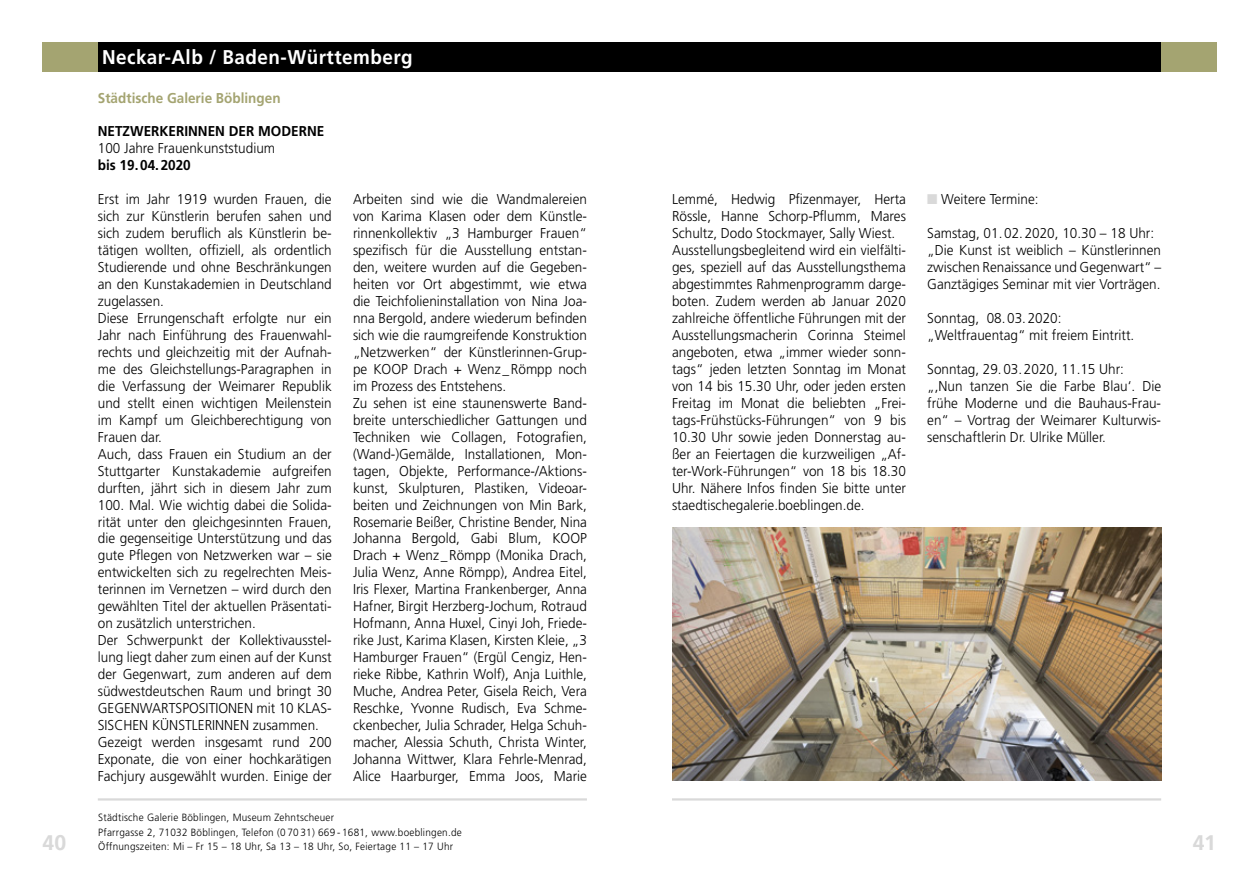
<style>
.page{position:relative;width:1259px;height:893px;background:#fff}
.page>*{position:absolute;margin:0;border:0;box-sizing:border-box;transform-origin:0 0}
.t1{font:700 21px "Frutiger BSK";color:#d9d9d9}
.Kopfzeile_links{font:700 19.8px "Frutiger";letter-spacing:.025em;color:#fff;scale:.95 1}
.Fließtext_Blocksatz{font:300 14.25px/17px "Frutiger";color:#000;text-align:justify;scale:.95 1}
.Fließtext_halbfett{font:700 14.25px "Frutiger";color:#000;scale:.95 1}
.Fließtext_halbfett_g{font:700 14.25px "Frutiger";color:#a4a471;scale:.95 1}
.Fließtext_links{font:300 14.25px "Frutiger";color:#000;scale:.95 1}
.Veranstaltung_Öffnun{font:300 10.5px "Frutiger";letter-spacing:.025em;color:#000;scale:.95 1}
.s1{color:#d9d9d9}
</style>
<div class="page">
<hr style="left:98px;top:798px;width:489px;height:2px;background:#d9d9d9">
<hr style="left:672px;top:798px;width:489px;height:2px;background:#d9d9d9">
<div style="left:98px;top:43px;width:531px;height:29px;background:#000"></div>
<div style="left:629px;top:43px;width:532px;height:29px;background:#000"></div>
<div style="left:43px;top:43px;width:55px;height:29px;background:#a4a471"></div>
<div style="left:1161px;top:43px;width:55px;height:29px;background:#a4a471"></div>
<img style="left:672px;top:528px;width:489px;height:253px">
<p class="Kopfzeile_links" style="left:102px;top:45px;width:328px">Neckar-Alb / Baden-Württemberg</p>
<p class="Fließtext_halbfett_g" style="left:98px;top:89px;width:194px">Städtische Galerie Böblingen</p>
<p class="Fließtext_halbfett" style="left:98px;top:123px;width:240px">NETZWERKERINNEN DER MODERNE</p>
<p class="Fließtext_links" style="left:98px;top:140px;width:188px">100 Jahre Frauenkunststudium</p>
<p class="Fließtext_halbfett" style="left:98px;top:157px;width:99px">bis 19.04.2020</p>
<p class="Fließtext_Blocksatz" style="left:98px;top:191px;width:248px">Erst im Jahr 1919 wurden Frauen, die sich zur Künstlerin berufen sahen und sich zudem beruflich als Künstlerin be&shy;tätigen wollten, offiziell, als ordentlich Studierende und ohne Beschränkungen an den Kunstakademien in Deutschland zugelassen.</p>
<p class="Fließtext_Blocksatz" style="left:98px;top:310px;width:248px">Diese Errungenschaft erfolgte nur ein Jahr nach Einführung des Frauenwahl&shy;rechts und gleichzeitig mit der Aufnah&shy;me des Gleichstellungs-Paragraphen in die Verfassung der Weimarer Republik und stellt einen wichtigen Meilenstein im Kampf um Gleichberechtigung von Frauen dar.</p>
<p class="Fließtext_Blocksatz" style="left:98px;top:445px;width:248px">Auch, dass Frauen ein Studium an der Stuttgarter Kunstakademie aufgreifen durften, jährt sich in diesem Jahr zum 100. Mal. Wie wichtig dabei die Solida&shy;rität unter den gleichgesinnten Frauen, die gegenseitige Unterstützung und das gute Pflegen von Netzwerken war – sie entwickelten sich zu regelrechten Meis&shy;terinnen im Vernetzen – wird durch den gewählten Titel der aktuellen Präsentati&shy;on zusätzlich unterstrichen.</p>
<p class="Fließtext_Blocksatz" style="left:98px;top:632px;width:248px">Der Schwerpunkt der Kollektivausstel&shy;lung liegt daher zum einen auf der Kunst der Gegenwart, zum anderen auf dem südwestdeutschen Raum und bringt 30<br>GEGENWARTSPOSITIONEN mit 10 KLAS-SISCHEN KÜNSTLERINNEN zusammen.</p>
<p class="Fließtext_Blocksatz" style="left:98px;top:733px;width:248px">Gezeigt werden insgesamt rund 200<br>Exponate, die von einer hochkarätigen Fachjury ausgewählt wurden. Einige der</p>
<p class="Fließtext_Blocksatz" style="left:353px;top:191px;width:248px">Arbeiten sind wie die Wandmalereien von Karima Klasen oder dem Künstle&shy;rinnenkollektiv „3 Hamburger Frauen“ spezifisch für die Ausstellung entstan&shy;den, weitere wurden auf die Gegeben&shy;heiten vor Ort abgestimmt, wie etwa die Teichfolieninstallation von Nina Joa&shy;nna Bergold, andere wiederum befinden sich wie die raumgreifende Konstruktion „Netzwerken“ der Künstlerinnen-Grup&shy;pe KOOP Drach + Wenz_Römpp noch im Prozess des Entstehens.</p>
<p class="Fließtext_Blocksatz" style="left:353px;top:394px;width:248px">Zu sehen ist eine staunenswerte Band&shy;breite unterschiedlicher Gattungen und Techniken wie Collagen, Fotografien, (Wand-)Gemälde, Installationen, Mon&shy;tagen, Objekte, Performance-/Aktions&shy;kunst, Skulpturen, Plastiken, Videoar&shy;beiten und Zeichnungen von Min Bark, Rosemarie Beißer, Christine Bender, Nina Johanna Bergold, Gabi Blum, KOOP Drach + Wenz_Römpp (Monika Drach, Julia Wenz, Anne Römpp), Andrea Eitel, Iris Flexer, Martina Frankenberger, Anna Hafner, Birgit Herzberg-Jochum, Rotraud Hofmann, Anna Huxel, Cinyi Joh, Friede&shy;rike Just, Karima Klasen, Kirsten Kleie, „3<br>Hamburger Frauen“ (Ergül Cengiz, Hen&shy;rieke Ribbe, Kathrin Wolf), Anja Luithle, Muche, Andrea Peter, Gisela Reich, Vera Reschke, Yvonne Rudisch, Eva Schme&shy;ckenbecher, Julia Schrader, Helga Schuh&shy;macher, Alessia Schuth, Christa Winter, Johanna Wittwer, Klara Fehrle-Menrad, Alice Haarburger, Emma Joos, Marie</p>
<p class="Fließtext_Blocksatz" style="left:672px;top:191px;width:248px">Lemmé, Hedwig Pfizenmayer, Herta Rössle, Hanne Schorp-Pflumm, Mares Schultz, Dodo Stockmayer, Sally Wiest.</p>
<p class="Fließtext_Blocksatz" style="left:672px;top:242px;width:248px">Ausstellungsbegleitend wird ein vielfälti&shy;ges, speziell auf das Ausstellungsthema abgestimmtes Rahmenprogramm darge&shy;boten. Zudem werden ab Januar 2020 zahlreiche öffentliche Führungen mit der Ausstellungsmacherin Corinna Steimel angeboten, etwa „immer wieder sonn&shy;tags“ jeden letzten Sonntag im Monat von 14 bis 15.30 Uhr, oder jeden ersten Freitag im Monat die beliebten „Frei&shy;tags-Frühstücks-Führungen“ von 9 bis 10.30 Uhr sowie jeden Donnerstag au&shy;ßer an Feiertagen die kurzweiligen „Af&shy;ter-Work-Führungen“ von 18 bis 18.30<br>Uhr. Nähere Infos finden Sie bitte unter staedtischegalerie.boeblingen.de.</p>
<p class="Fließtext_Blocksatz" style="left:927px;top:191px;width:119px"><span class="s1">■</span> Weitere Termine:</p>
<p class="Fließtext_Blocksatz" style="left:927px;top:225px;width:240px">Samstag, 01.02.2020, 10.30 – 18 Uhr:</p>
<p class="Fließtext_Blocksatz" style="left:927px;top:242px;width:248px">„Die Kunst ist weiblich – Künstlerinnen zwischen Renaissance und Gegenwart“ – Ganztägiges Seminar mit vier Vorträgen.</p>
<p class="Fließtext_Blocksatz" style="left:927px;top:310px;width:143px">Sonntag, 08.03.2020:</p>
<p class="Fließtext_Blocksatz" style="left:927px;top:327px;width:219px">„Weltfrauentag“ mit freiem Eintritt.</p>
<p class="Fließtext_Blocksatz" style="left:927px;top:360px;width:209px">Sonntag, 29.03.2020, 11.15 Uhr:</p>
<p class="Fließtext_Blocksatz" style="left:927px;top:377px;width:248px">„,Nun tanzen Sie die Farbe Blau‘. Die frühe Moderne und die Bauhaus-Frau&shy;en“ – Vortrag der Weimarer Kulturwis&shy;senschaftlerin Dr. Ulrike Müller.</p>
<p class="Veranstaltung_Öffnun" style="left:98px;top:811px;width:250px">Städtische Galerie Böblingen, Museum Zehntscheuer</p>
<p class="Veranstaltung_Öffnun" style="left:98px;top:826px;width:384px">Pfarrgasse 2, 71032 Böblingen, Telefon (0 70 31) 669 - 1681, www.boeblingen.de</p>
<p class="Veranstaltung_Öffnun" style="left:98px;top:841px;width:375px">Öffnungszeiten: Mi – Fr 15 – 18 Uhr, Sa 13 – 18 Uhr, So, Feiertage 11 – 17 Uhr</p>
<h1 class="t1" style="left:43px;top:830px;width:25px">40</h1>
<h1 class="t1" style="left:1192px;top:830px;width:25px">41</h1>
</div>
